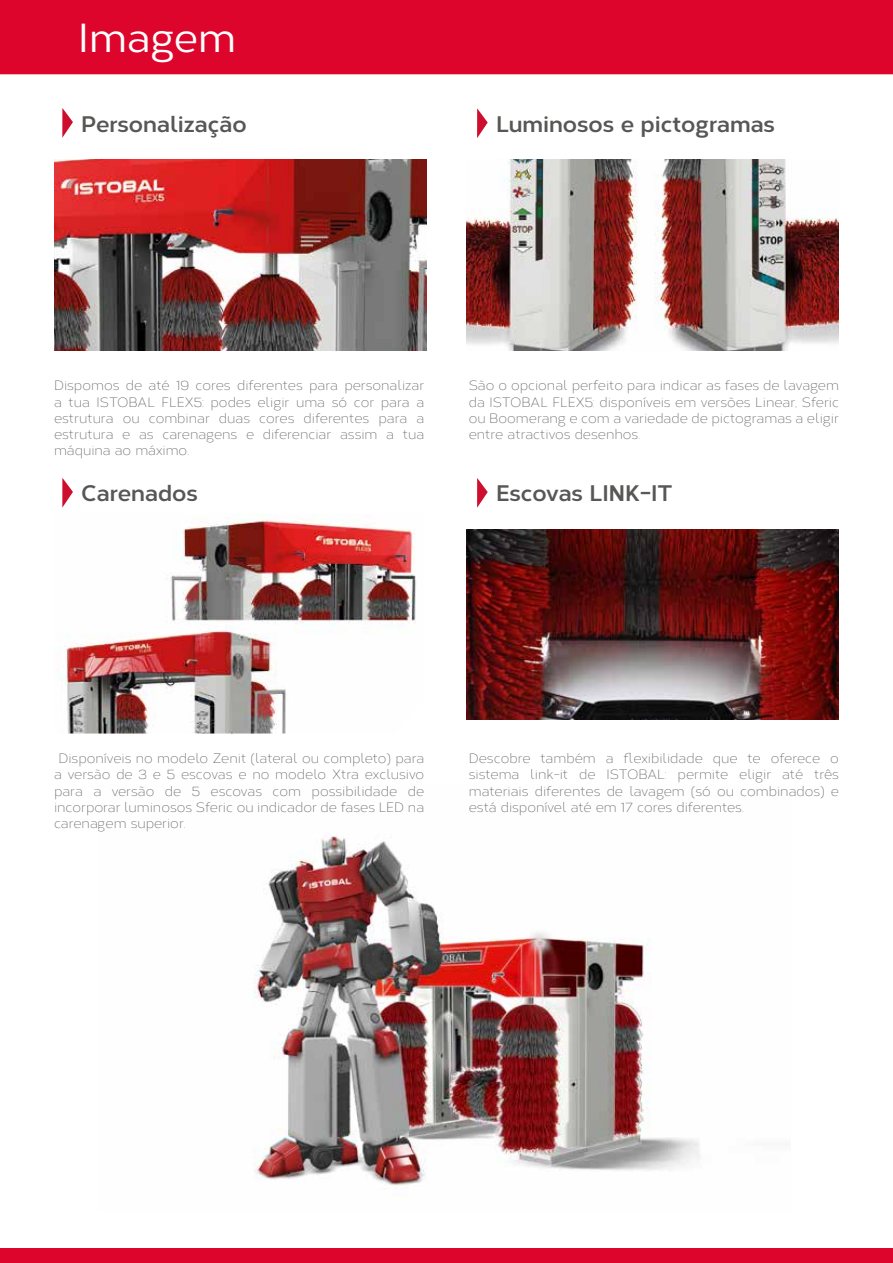
<style>
.page{position:relative;width:893px;height:1263px;background:#fff}
.page>*{position:absolute;margin:0;border:0;box-sizing:border-box;transform-origin:0 0}
.t1{font:500 40.5px "Corbert";color:#fff}
.t2{font:700 22.5px "Corbert";color:#575756}
.t3{font:300 13.5px/16.2px "Corbert";color:#575756;text-align:justify}
</style>
<div class="page">
<div style="left:0;top:0;width:893px;height:74px;background:#dd052b"></div>
<svg style="left:62px;top:108px;width:11px;height:30px"></svg>
<svg style="left:477px;top:108px;width:11px;height:30px"></svg>
<svg style="left:62px;top:478px;width:11px;height:30px"></svg>
<svg style="left:477px;top:478px;width:11px;height:30px"></svg>
<img style="left:253px;top:834px;width:447px;height:355px">
<div style="left:0;top:1248px;width:893px;height:15px;background:#dd052b"></div>
<img style="left:55px;top:160px;width:371px;height:190px">
<img style="left:467px;top:160px;width:372px;height:190px">
<img style="left:467px;top:529px;width:372px;height:191px">
<img style="left:65px;top:514px;width:351px;height:219px">
<h1 class="t1" style="left:78px;top:8px;width:159px">Imagem</h1>
<h2 class="t2" style="left:81px;top:106px;width:167px">Personalização</h2>
<h2 class="t2" style="left:496px;top:106px;width:280px">Luminosos e pictogramas</h2>
<p class="t3" style="left:54px;top:377px;width:372px">Dispomos de até 19 cores diferentes para personalizar a tua ISTOBAL FLEX5: podes eligir uma só cor para a estrutura ou combinar duas cores diferentes para a estrutura e as carenagens e diferenciar assim a tua máquina ao máximo.</p>
<h2 class="t2" style="left:81px;top:476px;width:118px">Carenados</h2>
<p class="t3" style="left:469px;top:377px;width:372px">São o opcional perfeito para indicar as fases de lavagem da ISTOBAL FLEX5: disponíveis em versões Linear, Sferic ou Boomerang e com a variedade de pictogramas a eligir entre atractivos desenhos.</p>
<h2 class="t2" style="left:496px;top:476px;width:178px">Escovas LINK-IT</h2>
<p class="t3" style="left:54px;top:750px;width:372px;text-indent:4px">Disponíveis no modelo Zenit (lateral ou completo) para a versão de 3 e 5 escovas e no modelo Xtra exclusivo para a versão de 5 escovas com possibilidade de incorporar luminosos Sferic ou indicador de fases LED na carenagem superior.</p>
<p class="t3" style="left:469px;top:750px;width:372px">Descobre também a flexibilidade que te oferece o sistema link-it de ISTOBAL: permite eligir até três materiais diferentes de lavagem (só ou combinados) e está disponível até em 17 cores diferentes.</p>
</div>
